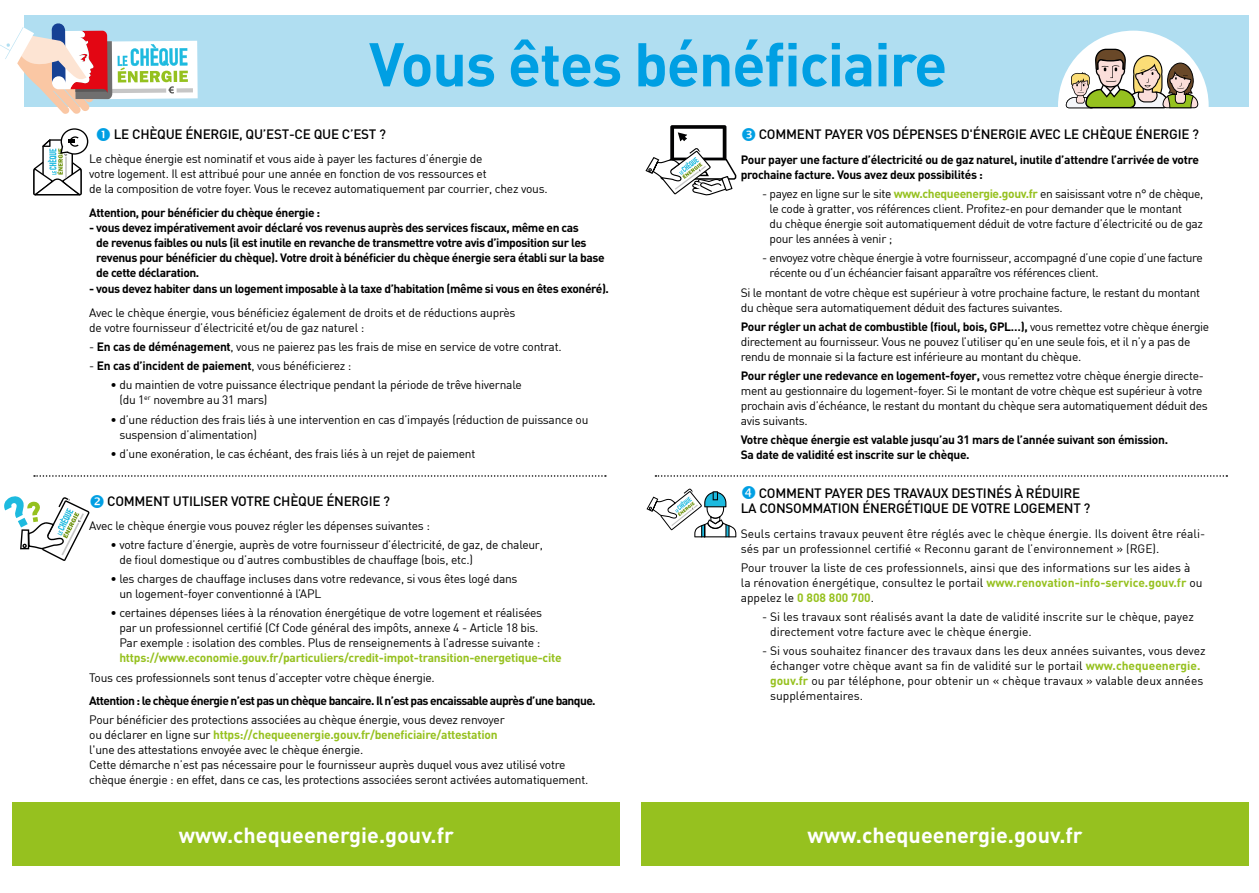
<style>
.page{position:relative;width:1259px;height:893px;background:#fff}
.page>*{position:absolute;margin:0;border:0;box-sizing:border-box;transform-origin:0 0}
.t1{font:700 60.6px "DIN";letter-spacing:-.02em;color:#009fe3}
.t2{font:700 21.6px "DIN";color:#fff}
.t3{font:500 13.5px/15.6px "DIN";letter-spacing:-.02em;color:#000;text-align:center}
.t4{font:12px/15px "DIN";letter-spacing:-.02em;color:#000}
.t5{font:700 12px/15px "DIN";letter-spacing:-.035em;color:#000}
.t6{font:12px/15px "DIN";color:#000}
.t7{font:700 12px "DIN";letter-spacing:-.02em;color:#96c11f}
.s1{font-weight:700}
.s2{font-weight:400}
.s3{font-weight:700;color:#96c11f}
</style>
<div class="page">
<div style="left:641px;top:802px;width:607px;height:64px;background:#96c11f"></div>
<div style="left:13px;top:802px;width:607px;height:64px;background:#96c11f"></div>
<div style="left:24px;top:15px;width:1224px;height:92px;background:#b0def1"></div>
<svg style="left:0;top:23px;width:198px;height:91px"></svg>
<div style="left:1058px;top:31px;width:150px;height:150px;background:#fff;border-radius:50%"></div>
<svg style="left:1065px;top:49px;width:133px;height:59px"></svg>
<svg style="left:34px;top:475px;width:572px;height:2px"></svg>
<svg style="left:655px;top:475px;width:572px;height:2px"></svg>
<svg style="left:33px;top:128px;width:55px;height:67px"></svg>
<svg style="left:646px;top:488px;width:90px;height:49px"></svg>
<svg style="left:4px;top:496px;width:86px;height:65px"></svg>
<svg style="left:645px;top:125px;width:92px;height:71px"></svg>
<h1 class="t1" style="left:369px;top:25px;width:580px">Vous êtes bénéficiaire</h1>
<p class="t3" style="left:114px;top:126px;width:274px">LE CHÈQUE ÉNERGIE, QU’EST-CE QUE C’EST ?</p>
<p class="t4" style="left:89px;top:151px;width:460px">Le chèque énergie est nominatif et vous aide à payer les factures d’énergie de<br>votre logement. Il est attribué pour une année en fonction de vos ressources et<br>de la composition de votre foyer. Vous le recevez automatiquement par courrier, chez vous.</p>
<p class="t5" style="left:89px;top:204px;width:232px">Attention, pour bénéficier du chèque énergie :</p>
<p class="t5" style="left:96px;top:219px;width:510px;text-indent:-7px">- vous devez impérativement avoir déclaré vos revenus auprès des services fiscaux, même en cas<br>de revenus faibles ou nuls (il est inutile en revanche de transmettre votre avis d’imposition sur les revenus pour bénéficier du chèque). Votre droit à bénéficier du chèque énergie sera établi sur la base de cette déclaration.</p>
<p class="t5" style="left:89px;top:281px;width:521px">- vous devez habiter dans un logement imposable à la taxe d’habitation (même si vous en êtes exonéré).</p>
<p class="t4" style="left:89px;top:305px;width:428px">Avec le chèque énergie, vous bénéficiez également de droits et de réductions auprès de votre fournisseur d’électricité et/ou de gaz naturel :</p>
<p class="t4" style="left:89px;top:339px;width:474px">- <span class="s1">En cas de déménagement</span>, vous ne paierez pas les frais de mise en service de votre contrat.</p>
<p class="t5" style="left:89px;top:358px;width:264px"><span class="s2">-</span> En cas d’incident de paiement<span class="s2">, vous bénéficierez :</span></p>
<p class="t4" style="left:119px;top:377px;width:404px;text-indent:-9px">• du maintien de votre puissance électrique pendant la période de trêve hivernale (du 1<sup>er</sup> novembre au 31 mars)</p>
<p class="t4" style="left:119px;top:412px;width:470px;text-indent:-9px">• d’une réduction des frais liés à une intervention en cas d’impayés (réduction de puissance ou suspension d’alimentation)</p>
<p class="t4" style="left:110px;top:446px;width:366px">• d’une exonération, le cas échéant, des frais liés à un rejet de paiement</p>
<p class="t3" style="left:107px;top:493px;width:284px">COMMENT UTILISER VOTRE CHÈQUE ÉNERGIE ?</p>
<p class="t4" style="left:89px;top:518px;width:342px">Avec le chèque énergie vous pouvez régler les dépenses suivantes :</p>
<p class="t4" style="left:119px;top:537px;width:425px;text-indent:-9px">• votre facture d’énergie, auprès de votre fournisseur d’électricité, de gaz, de chaleur, de fioul domestique ou d’autres combustibles de chauffage (bois, etc.)</p>
<p class="t4" style="left:119px;top:571px;width:400px;text-indent:-9px">• les charges de chauffage incluses dans votre redevance, si vous êtes logé dans un logement-foyer conventionné à l’APL</p>
<p class="t4" style="left:110px;top:605px;width:433px;text-align:center">• certaines dépenses liées à la rénovation énergétique de votre logement et réalisées par un professionnel certifié (Cf Code général des impôts, annexe 4 - Article 18 bis.<br>Par exemple : isolation des combles. Plus de renseignements à l’adresse suivante :</p>
<p class="t7" style="left:119px;top:650px;width:444px">https://www.economie.gouv.fr/particuliers/credit-impot-transition-energetique-cite</p>
<p class="t4" style="left:89px;top:670px;width:347px">Tous ces professionnels sont tenus d’accepter votre chèque énergie.</p>
<p class="t5" style="left:89px;top:693px;width:508px">Attention : le chèque énergie n’est pas un chèque bancaire. Il n’est pas encaissable auprès d’une banque.</p>
<p class="t4" style="left:89px;top:712px;width:501px">Pour bénéficier des protections associées au chèque énergie, vous devez renvoyer<br>ou déclarer en ligne sur <span class="s3">https://chequeenergie.gouv.fr/beneficiaire/attestation<br></span>l'une des attestations envoyée avec le chèque énergie.<br>Cette démarche n’est pas nécessaire pour le fournisseur auprès duquel vous avez utilisé votre chèque énergie : en effet, dans ce cas, les protections associées seront activées automatiquement.</p>
<p class="t3" style="left:758px;top:126px;width:442px">COMMENT PAYER VOS DÉPENSES D'ÉNERGIE AVEC LE CHÈQUE ÉNERGIE ?</p>
<p class="t5" style="left:741px;top:152px;width:460px">Pour payer une facture d’électricité ou de gaz naturel, inutile d’attendre l’arrivée de votre prochaine facture. Vous avez deux possibilités :</p>
<p class="t4" style="left:769px;top:186px;width:435px;text-indent:-7px">- payez en ligne sur le site <span class="s3">www.chequeenergie.gouv.fr</span> en saisissant votre n° de chèque, le code à gratter, vos références client. Profitez-en pour demander que le montant<br>du chèque énergie soit automatiquement déduit de votre facture d’électricité ou de gaz pour les années à venir ;</p>
<p class="t4" style="left:769px;top:250px;width:435px;text-indent:-7px">- envoyez votre chèque énergie à votre fournisseur, accompagné d’une copie d’une facture récente ou d’un échéancier faisant apparaître vos références client.</p>
<p class="t4" style="left:741px;top:285px;width:461px">Si le montant de votre chèque est supérieur à votre prochaine facture, le restant du montant du chèque sera automatiquement déduit des factures suivantes.</p>
<p class="t4" style="left:741px;top:319px;width:470px"><span class="s1">Pour régler un achat de combustible (fioul, bois, GPL…),</span> vous remettez votre chèque énergie directement au fournisseur. Vous ne pouvez l’utiliser qu’en une seule fois, et il n’y a pas de rendu de monnaie si la facture est inférieure au montant du chèque.</p>
<p class="t4" style="left:741px;top:368px;width:468px"><span class="s1">Pour régler une redevance en logement-foyer,</span> vous remettez votre chèque énergie directe&shy;ment au gestionnaire du logement-foyer. Si le montant de votre chèque est supérieur à votre prochain avis d’échéance, le restant du montant du chèque sera automatiquement déduit des avis suivants.</p>
<p class="t5" style="left:741px;top:432px;width:429px">Votre chèque énergie est valable jusqu’au 31 mars de l’année suivant son émission.<br>Sa date de validité est inscrite sur le chèque.</p>
<p class="t3" style="left:741px;top:484px;width:351px">COMMENT PAYER DES TRAVAUX DESTINÉS À RÉDUIRE<br>LA CONSOMMATION ÉNERGÉTIQUE DE VOTRE LOGEMENT ?</p>
<p class="t6" style="left:741px;top:525px;width:466px">Seuls certains travaux peuvent être réglés avec le chèque énergie. Ils doivent être réali&shy;sés par un professionnel certifié « Reconnu garant de l’environnement » (RGE).</p>
<p class="t6" style="left:741px;top:560px;width:463px">Pour trouver la liste de ces professionnels, ainsi que des informations sur les aides à la rénovation énergétique, consultez le portail <span class="s3">www.renovation-info-service.gouv.fr</span> ou appelez le <span class="s3">0 808 800 700</span>.</p>
<p class="t6" style="left:770px;top:609px;width:425px;text-indent:-8px">- Si les travaux sont réalisés avant la date de validité inscrite sur le chèque, payez directement votre facture avec le chèque énergie.</p>
<p class="t6" style="left:770px;top:643px;width:437px;text-indent:-8px">- Si vous souhaitez financer des travaux dans les deux années suivantes, vous devez échanger votre chèque avant sa fin de validité sur le portail <span class="s3">www.chequeenergie. gouv.fr</span> ou par téléphone, pour obtenir un « chèque travaux » valable deux années supplémentaires.</p>
<h2 class="t2" style="left:179px;top:821px;width:277px">www.chequeenergie.gouv.fr</h2>
<h2 class="t2" style="left:807px;top:821px;width:277px">www.chequeenergie.gouv.fr</h2>
</div>
